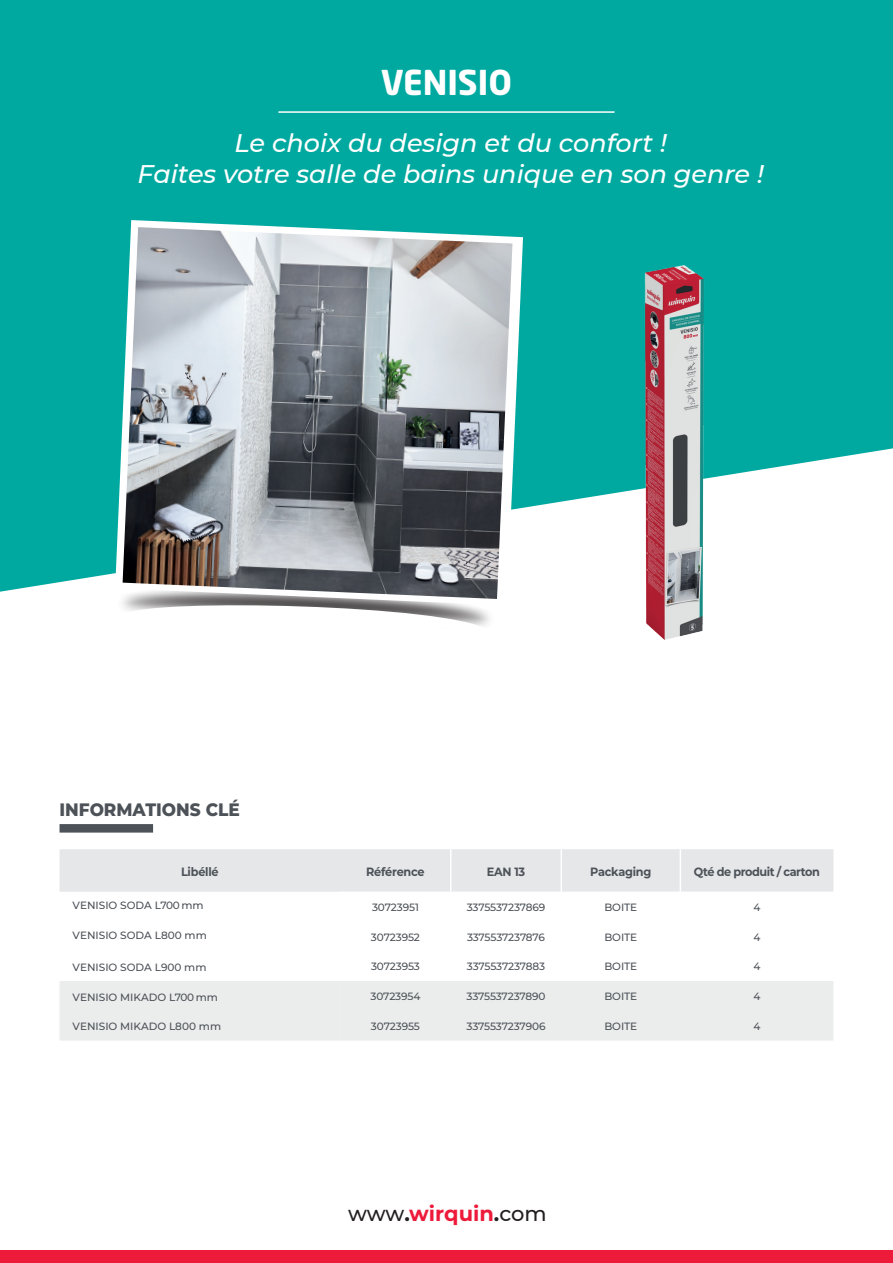
<style>
.page{position:relative;width:893px;height:1263px;background:#fff}
.page>*{position:absolute;margin:0;border:0;box-sizing:border-box;transform-origin:0 0}
.t1{font:700 33.9px "Neo Sans Pro";color:#fff}
.t2{font:italic 500 25.5px/30.6px "Montserrat";color:#fff;text-align:center}
.t3{font:700 21px "Montserrat";color:#ed1a3a}
.t4{font:800 18px "Montserrat";color:#4c5258;scale:.94 1}
.t5{font:700 12px "Montserrat";letter-spacing:-.025em;color:#4c5258;scale:.94 1}
.t6{font:500 10.5px "Montserrat";letter-spacing:-.01em;color:#4b5157}
.s1{font-weight:500;color:#231f20}
.s2{color:#231f20}
</style>
<div class="page">
<div style="left:60px;top:849px;width:773px;height:43px;background:#e6e7e9"></div>
<div style="left:60px;top:981px;width:773px;height:59px;background:#ebecec"></div>
<hr style="left:450px;top:849px;width:1px;height:43px;background:#fff">
<hr style="left:561px;top:849px;width:1px;height:43px;background:#fff">
<hr style="left:680px;top:849px;width:1px;height:43px;background:#fff">
<div style="left:60px;top:824px;width:93px;height:8px;background:#4c5258"></div>
<div style="left:0;top:0;width:893px;height:592px;background:#00a9a0"></div>
<hr style="left:279px;top:111px;width:335px;height:2px;background:#fff">
<div style="left:0;top:1250px;width:893px;height:13px;background:#ed1a3a"></div>
<svg style="left:405px;top:613px;width:83px;height:13px"></svg>
<svg style="left:107px;top:212px;width:424px;height:401px"></svg>
<img style="left:516px;top:258px;width:317px;height:382px">
<img style="left:123px;top:227px;width:389px;height:372px">
<h1 class="t1" style="left:381px;top:60px;width:133px">VENISIO</h1>
<h2 class="t2" style="left:138px;top:127px;width:628px">Le choix du design et du confort !<br>Faites votre salle de bains unique en son genre !</h2>
<h3 class="t4" style="left:60px;top:796px;width:193px">INFORMATIONS CLÉ</h3>
<p class="t5" style="left:181px;top:863px;width:42px">Libéllé</p>
<p class="t5" style="left:366px;top:863px;width:64px">Référence</p>
<p class="t5" style="left:487px;top:863px;width:42px">EAN 13</p>
<p class="t5" style="left:590px;top:863px;width:67px">Packaging</p>
<p class="t5" style="left:694px;top:863px;width:135px">Qté de produit / carton</p>
<p class="t6" style="left:73px;top:898px;width:133px">VENISIO SODA L700 mm</p>
<p class="t6" style="left:372px;top:900px;width:48px">30723951</p>
<p class="t6" style="left:467px;top:900px;width:80px">3375537237869</p>
<p class="t6" style="left:604px;top:900px;width:34px">BOITE</p>
<p class="t6" style="left:753px;top:900px;width:9px">4</p>
<p class="t6" style="left:73px;top:927px;width:136px">VENISIO SODA L800 mm</p>
<p class="t6" style="left:371px;top:930px;width:50px">30723952</p>
<p class="t6" style="left:467px;top:930px;width:80px">3375537237876</p>
<p class="t6" style="left:604px;top:930px;width:34px">BOITE</p>
<p class="t6" style="left:753px;top:930px;width:9px">4</p>
<p class="t6" style="left:73px;top:959px;width:135px">VENISIO SODA L900 mm</p>
<p class="t6" style="left:371px;top:959px;width:50px">30723953</p>
<p class="t6" style="left:467px;top:959px;width:80px">3375537237883</p>
<p class="t6" style="left:604px;top:959px;width:34px">BOITE</p>
<p class="t6" style="left:753px;top:959px;width:9px">4</p>
<p class="t6" style="left:73px;top:989px;width:147px">VENISIO MIKADO L700 mm</p>
<p class="t6" style="left:370px;top:989px;width:52px">30723954</p>
<p class="t6" style="left:466px;top:989px;width:81px">3375537237890</p>
<p class="t6" style="left:604px;top:989px;width:34px">BOITE</p>
<p class="t6" style="left:753px;top:989px;width:9px">4</p>
<p class="t6" style="left:73px;top:1019px;width:150px">VENISIO MIKADO L800 mm</p>
<p class="t6" style="left:371px;top:1019px;width:50px">30723955</p>
<p class="t6" style="left:467px;top:1019px;width:80px">3375537237906</p>
<p class="t6" style="left:604px;top:1019px;width:34px">BOITE</p>
<p class="t6" style="left:753px;top:1019px;width:9px">4</p>
<h3 class="t3" style="left:348px;top:1199px;width:200px"><span class="s1">www</span><span class="s2">.</span>wirquin<span class="s2">.</span><span class="s1">com</span></h3>
</div>
